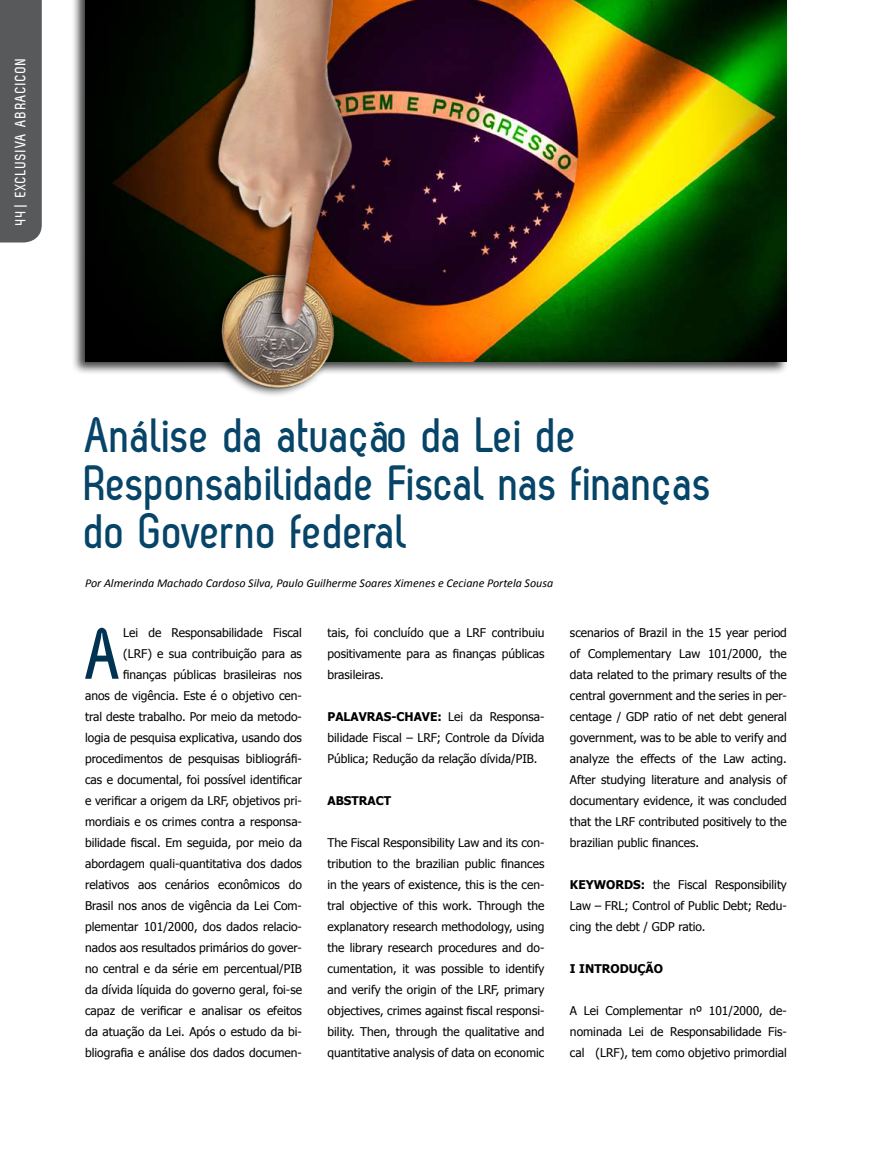
<style>
.page{position:relative;width:872px;height:1170px;background:#fff}
.page>*{position:absolute;margin:0;border:0;box-sizing:border-box;transform-origin:0 0}
.t1{font:700 72px "Zag";color:#003251}
.t2{font:700 49.5px/48px "Zag";color:#064468}
.t3{font:700 15px "Zag";letter-spacing:.075em;color:#fff}
.t4{font:12px/21px "Tahoma";color:#000;text-align:justify}
.t5{font:italic 12px "Calibri";color:#000}
.t6{font:700 12px "Tahoma";color:#000}
.s1{font-weight:700}
</style>
<div class="page">
<div style="left:0;top:0;width:42px;height:242px;background:#58595b"></div>
<div style="left:71px;top:0;width:718px;height:375px;background:#000;opacity:.75"></div>
<img style="left:85px;top:0;width:702px;height:361px">
<div style="left:209px;top:269px;width:129px;height:128px;background:#000;opacity:.75"></div>
<img style="left:90px;top:0;width:371px;height:388px">
<p class="t3" style="left:12px;top:225px;width:169px;rotate:-90deg">44 | EXCLUSIVA ABRACICON</p>
<h2 class="t2" style="left:85px;top:410px;width:629px">Análise da atuação da Lei de<br>Responsabilidade Fiscal nas finanças do Governo federal</h2>
<p class="t5" style="left:85px;top:575px;width:469px">Por Almerinda Machado Cardoso Silva, Paulo Guilherme Soares Ximenes e Ceciane Portela Sousa</p>
<h1 class="t1" style="left:86px;top:614px;width:39px">A</h1>
<p class="t4" style="left:85px;top:621px;width:218px;text-align:right">Lei de Responsabilidade Fiscal<br>(LRF) e sua contribuição para as finanças públicas brasileiras nos<br>anos de vigência. Este é o objetivo cen&shy;tral deste trabalho. Por meio da metodo&shy;logia de pesquisa explicativa, usando dos procedimentos de pesquisas bibliográfi&shy;cas e documental, foi possível identificar e verificar a origem da LRF, objetivos pri&shy;mordiais e os crimes contra a responsa&shy;bilidade fiscal. Em seguida, por meio da abordagem quali-quantitativa dos dados relativos aos cenários econômicos do Brasil nos anos de vigência da Lei Com&shy;plementar 101/2000, dos dados relacio&shy;nados aos resultados primários do gover&shy;no central e da série em percentual/PIB da dívida líquida do governo geral, foi-se capaz de verificar e analisar os efeitos da atuação da Lei. Após o estudo da bi&shy;bliografia e análise dos dados documen-</p>
<p class="t4" style="left:327px;top:621px;width:218px">tais, foi concluído que a LRF contribuiu positivamente para as finanças públicas brasileiras.</p>
<p class="t4" style="left:570px;top:621px;width:218px">scenarios of Brazil in the 15 year period of Complementary Law 101/2000, the data related to the primary results of the central government and the series in per&shy;centage / GDP ratio of net debt general government, was to be able to verify and analyze the effects of the Law acting.<br>After studying literature and analysis of documentary evidence, it was concluded that the LRF contributed positively to the brazilian public finances.</p>
<p class="t4" style="left:570px;top:873px;width:218px"><span class="s1">KEYWORDS:</span> the Fiscal Responsibility Law – FRL; Control of Public Debt; Redu&shy;cing the debt / GDP ratio.</p>
<p class="t6" style="left:570px;top:960px;width:95px">I INTRODUÇÃO</p>
<p class="t4" style="left:570px;top:999px;width:218px">A Lei Complementar nº 101/2000, de&shy;nominada Lei de Responsabilidade Fis&shy;cal (LRF), tem como objetivo primordial</p>
<p class="t4" style="left:327px;top:705px;width:218px"><span class="s1">PALAVRAS-CHAVE:</span> Lei da Responsa&shy;bilidade Fiscal – LRF; Controle da Dívida Pública; Redução da relação dívida/PIB.</p>
<p class="t6" style="left:327px;top:792px;width:65px">ABSTRACT</p>
<p class="t4" style="left:327px;top:831px;width:218px">The Fiscal Responsibility Law and its con&shy;tribution to the brazilian public finances in the years of existence, this is the cen&shy;tral objective of this work. Through the explanatory research methodology, using the library research procedures and do&shy;cumentation, it was possible to identify and verify the origin of the LRF, primary objectives, crimes against fiscal responsi&shy;bility. Then, through the qualitative and quantitative analysis of data on economic</p>
</div>
